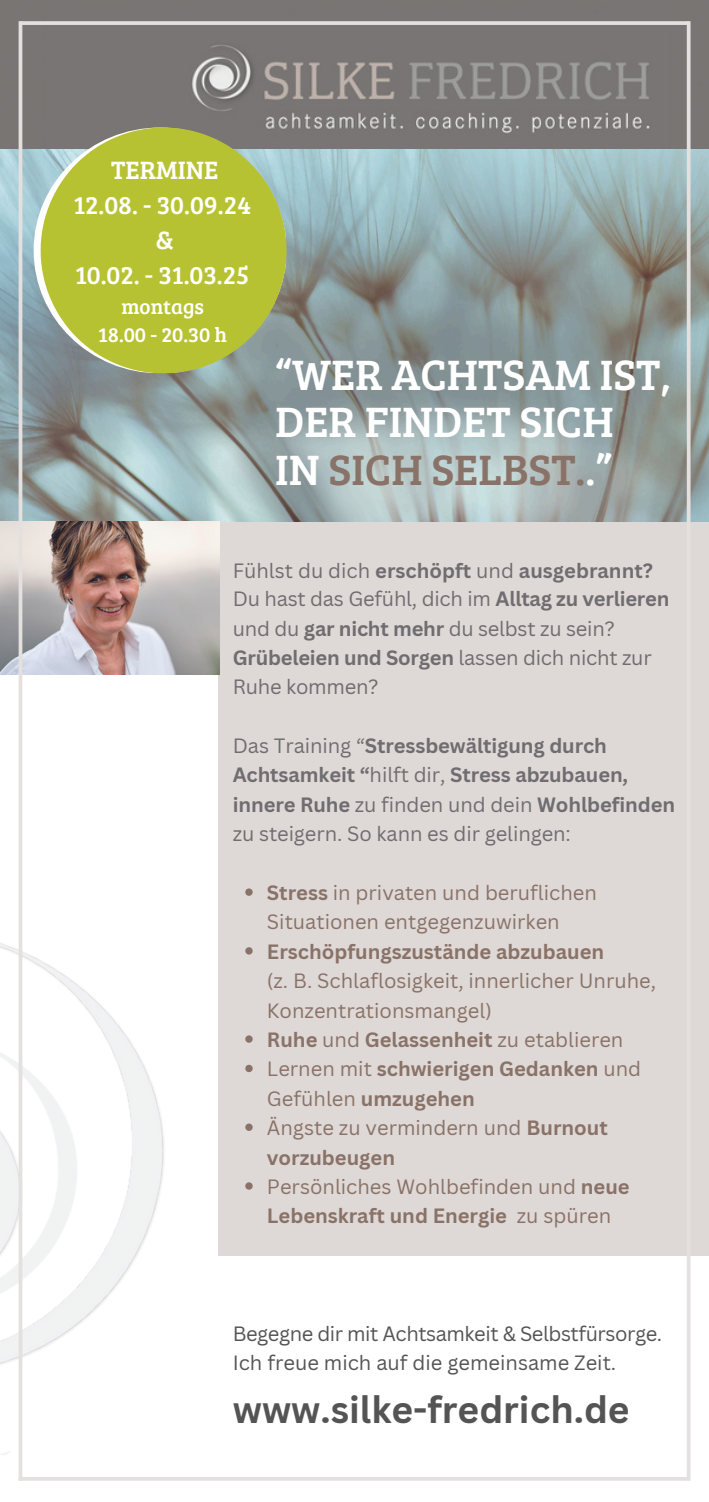
<style>
.page{position:relative;width:709px;height:1502px;background:#fff}
.page>*{position:absolute;margin:0;border:0;box-sizing:border-box;transform-origin:0 0}
.t1{font:44px/47.2px "Bree Serif";color:#fff}
.t2{font:700 37px "Canva Sans";color:#545454}
.t3{font:26px/35px "Bree Serif";color:#fff;text-align:center}
.t4{font:21px/28px "Bree Serif";color:#fff;text-align:center}
.t5{font:20.25px/29.5px "Canva Sans";color:#897267}
.t6{font:700 20.25px/29.5px "Canva Sans";letter-spacing:-.005em;color:#6f6d70}
.t7{font:20.25px/29.5px "Canva Sans";letter-spacing:-.01em;color:#6f6d70}
.t8{font:700 20.25px/29.5px "Canva Sans";color:#897267}
.t9{font:20.25px/29.5px "Canva Sans";letter-spacing:-.02em;color:#545454}
.s1{color:#897267}
.s2{font-weight:400}
.s3{font-weight:700}
</style>
<div class="page">
<div style="left:218px;top:445px;width:491px;height:810px;background:#ded8d6"></div>
<img style="left:0;top:0;width:709px;height:521px">
<img style="left:0;top:521px;width:219px;height:154px">
<img style="left:0;top:903px;width:164px;height:551px">
<svg style="left:245px;top:888px;width:8px;height:8px"></svg>
<svg style="left:245px;top:947px;width:8px;height:8px"></svg>
<svg style="left:245px;top:1035px;width:8px;height:8px"></svg>
<svg style="left:245px;top:1065px;width:8px;height:7px"></svg>
<svg style="left:245px;top:1123px;width:8px;height:8px"></svg>
<svg style="left:245px;top:1182px;width:8px;height:8px"></svg>
<svg style="left:22px;top:21px;width:665px;height:4px;background:#ddd9d8"></svg>
<hr style="left:19px;top:1477px;width:669px;height:4px;background:#e4e0df">
<hr style="left:687px;top:21px;width:3px;height:1460px;background:#e4e0df">
<svg style="left:41px;top:128px;width:245px;height:245px;background:#b0bb4a"></svg>
<hr style="left:19px;top:21px;width:3px;height:1460px;background:#e4e0df">
<p class="t3" style="left:73px;top:151px;width:179px">TERMINE<br>12.08. - 30.09.24 &amp;<br>10.02. - 31.03.25</p>
<p class="t4" style="left:98px;top:291px;width:130px">montags<br>18.00 - 20.30 h</p>
<p class="t1" style="left:275px;top:349px;width:397px">“WER ACHTSAM IST,<br>DER FINDET SICH<br>IN <span class="s1">SICH SELBST.</span>.”</p>
<h3 class="t6" style="left:233px;top:555px;width:422px"><span class="s2">Fühlst du dich</span> erschöpft <span class="s2">und</span> ausgebrannt?</h3>
<h1 class="t7" style="left:233px;top:583px;width:438px">Du hast das Gefühl, dich im <span class="s3">Alltag zu verlieren </span>und du <span class="s3">gar nicht mehr</span> du selbst zu sein?<br><span class="s3">Grübeleien und Sorgen</span> lassen dich nicht zur Ruhe kommen?</h1>
<p class="t6" style="left:233px;top:730px;width:444px"><span class="s2">Das Training “</span>Stressbewältigung durch Achtsamkeit “<span class="s2">hilft dir,</span> Stress abzubauen, innere Ruhe <span class="s2">zu finden und dein</span> Wohlbefinden <span class="s2">zu steigern. So kann es dir gelingen:</span></p>
<p class="t5" style="left:267px;top:877px;width:331px"><span class="s3">Stress</span> in privaten und beruflichen<br>Situationen entgegenzuwirken</p>
<p class="t5" style="left:267px;top:936px;width:391px"><span class="s3">Erschöpfungszustände abzubauen<br></span>(z. B. Schlaflosigkeit, innerlicher Unruhe,<br>Konzentrationsmangel)</p>
<p class="t8" style="left:267px;top:1024px;width:358px">Ruhe <span class="s2">und</span> Gelassenheit <span class="s2">zu etablieren</span></p>
<p class="t8" style="left:267px;top:1054px;width:376px"><span class="s2">Lernen mit</span> schwierigen Gedanken <span class="s2">und<br>Gefühlen</span> umzugehen</p>
<p class="t5" style="left:267px;top:1112px;width:342px">Ängste zu vermindern und <span class="s3">Burnout vorzubeugen</span></p>
<p class="t5" style="left:267px;top:1171px;width:364px">Persönliches Wohlbefinden und <span class="s3">neue<br>Lebenskraft und Energie</span> zu spüren</p>
<p class="t9" style="left:233px;top:1318px;width:431px">Begegne dir mit Achtsamkeit &amp; Selbstfürsorge.<br>Ich freue mich auf die gemeinsame Zeit.</p>
<p class="t2" style="left:233px;top:1383px;width:398px">www.silke-fredrich.de</p>
</div>
